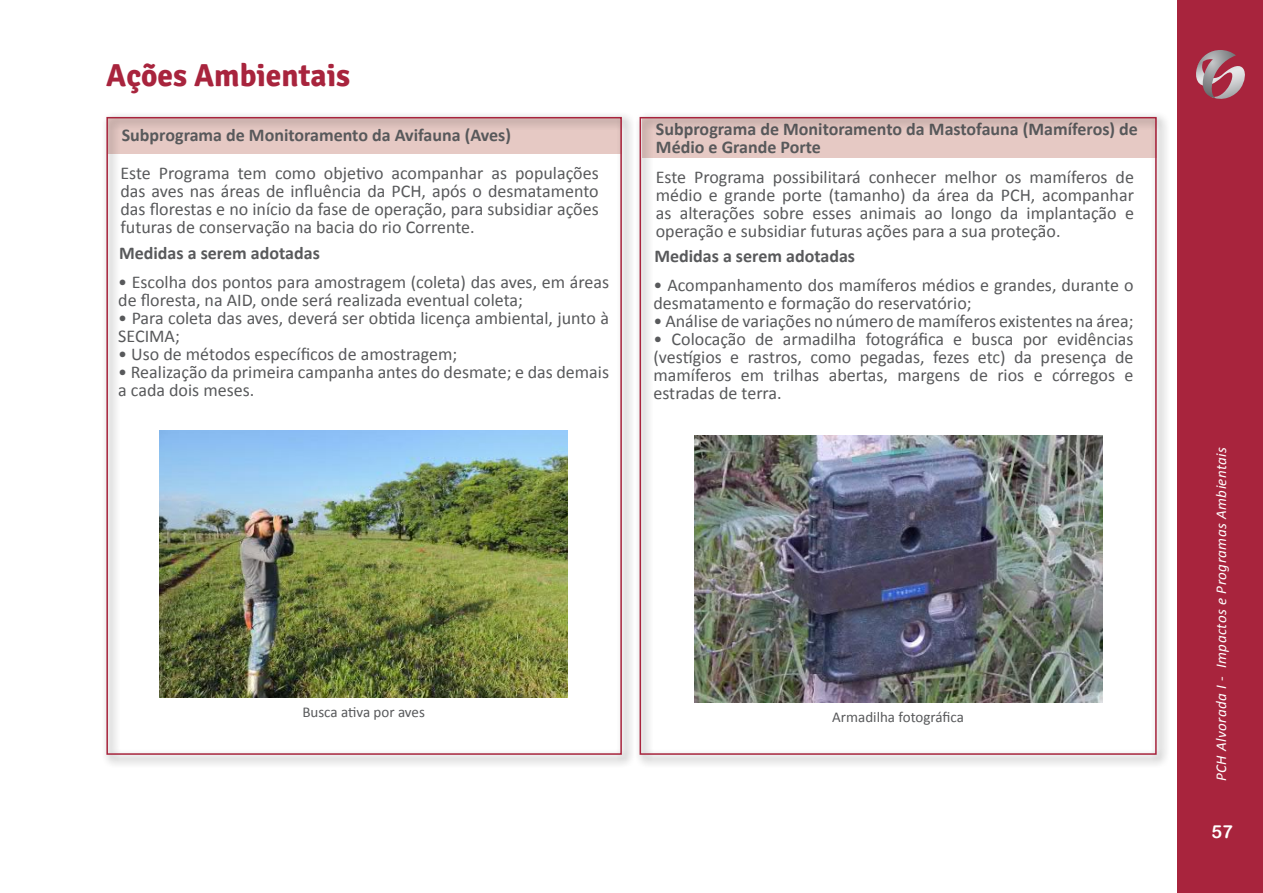
<style>
.page{position:relative;width:1263px;height:893px;background:#fff}
.page>*{position:absolute;margin:0;border:0;box-sizing:border-box;transform-origin:0 0}
.t1{font:700 31.5px "Signika";color:#a8243d}
.t2{font:18px/18px "Calibri";color:#58595b}
.t3{font:700 18px/18px "Calibri";color:#58595b}
.t4{font:18px "Arial Rounded MT Bold";color:#fff}
.t5{font:italic 15px "Calibri";letter-spacing:.03em;color:#fff}
.t6{font:15px "Calibri";color:#58595b}
</style>
<div class="page">
<div style="left:1178px;top:0;width:85px;height:893px;background:#a8243d"></div>
<svg style="left:1196px;top:50px;width:49px;height:49px"></svg>
<div style="left:102px;top:112px;width:533px;height:656px;background:#000;opacity:.75"></div>
<div style="left:106px;top:117px;width:516px;height:638px;border:2px solid #a8243d"></div>
<div style="left:635px;top:112px;width:535px;height:656px;background:#000;opacity:.75"></div>
<div style="left:639px;top:117px;width:518px;height:638px;border:2px solid #a8243d"></div>
<h1 class="t1" style="left:106px;top:56px;width:245px">Ações Ambientais</h1>
<p class="t3" style="left:122px;top:126px;width:391px">Subprograma de Monitoramento da Avifauna (Aves)</p>
<p class="t2" style="left:120px;top:163px;width:480px;text-align:justify">Este Programa tem como objetivo acompanhar as populações das aves nas áreas de influência da PCH, após o desmatamento das florestas e no início da fase de operação, para subsidiar ações futuras de conservação na bacia do rio Corrente.</p>
<p class="t2" style="left:118px;top:273px;width:492px">• Escolha dos pontos para amostragem (coleta) das aves, em áreas de floresta, na AID, onde será realizada eventual coleta;</p>
<p class="t2" style="left:118px;top:309px;width:492px">• Para coleta das aves, deverá ser obtida licença ambiental, junto à<br>SECIMA;</p>
<p class="t2" style="left:118px;top:345px;width:340px">• Uso de métodos específicos de amostragem;</p>
<p class="t2" style="left:118px;top:363px;width:492px">• Realização da primeira campanha antes do desmate; e das demais a cada dois meses.</p>
<p class="t3" style="left:119px;top:244px;width:202px">Medidas a serem adotadas</p>
<p class="t3" style="left:656px;top:120px;width:483px">Subprograma de Monitoramento da Mastofauna (Mamíferos) de<br>Médio e Grande Porte</p>
<p class="t2" style="left:656px;top:168px;width:480px;text-align:justify">Este Programa possibilitará conhecer melhor os mamíferos de médio e grande porte (tamanho) da área da PCH, acompanhar as alterações sobre esses animais ao longo da implantação e operação e subsidiar futuras ações para a sua proteção.</p>
<p class="t2" style="left:653px;top:276px;width:481px">• Acompanhamento dos mamíferos médios e grandes, durante o desmatamento e formação do reservatório;</p>
<p class="t2" style="left:653px;top:312px;width:481px">• Análise de variações no número de mamíferos existentes na área;</p>
<p class="t2" style="left:653px;top:330px;width:481px;text-align:justify">• Colocação de armadilha fotográfica e busca por evidências (vestígios e rastros, como pegadas, fezes etc) da presença de mamíferos em trilhas abertas, margens de rios e córregos e estradas de terra.</p>
<p class="t3" style="left:654px;top:247px;width:202px">Medidas a serem adotadas</p>
<p class="t6" style="left:302px;top:702px;width:124px">Busca ativa por aves</p>
<p class="t6" style="left:832px;top:708px;width:133px">Armadilha fotográfica</p>
<p class="t5" style="left:1212px;top:781px;width:336px;rotate:-90deg">PCH Alvorada I - Impactos e Programas Ambientais</p>
<p class="t4" style="left:1211px;top:821px;width:23px">57</p>
</div>
